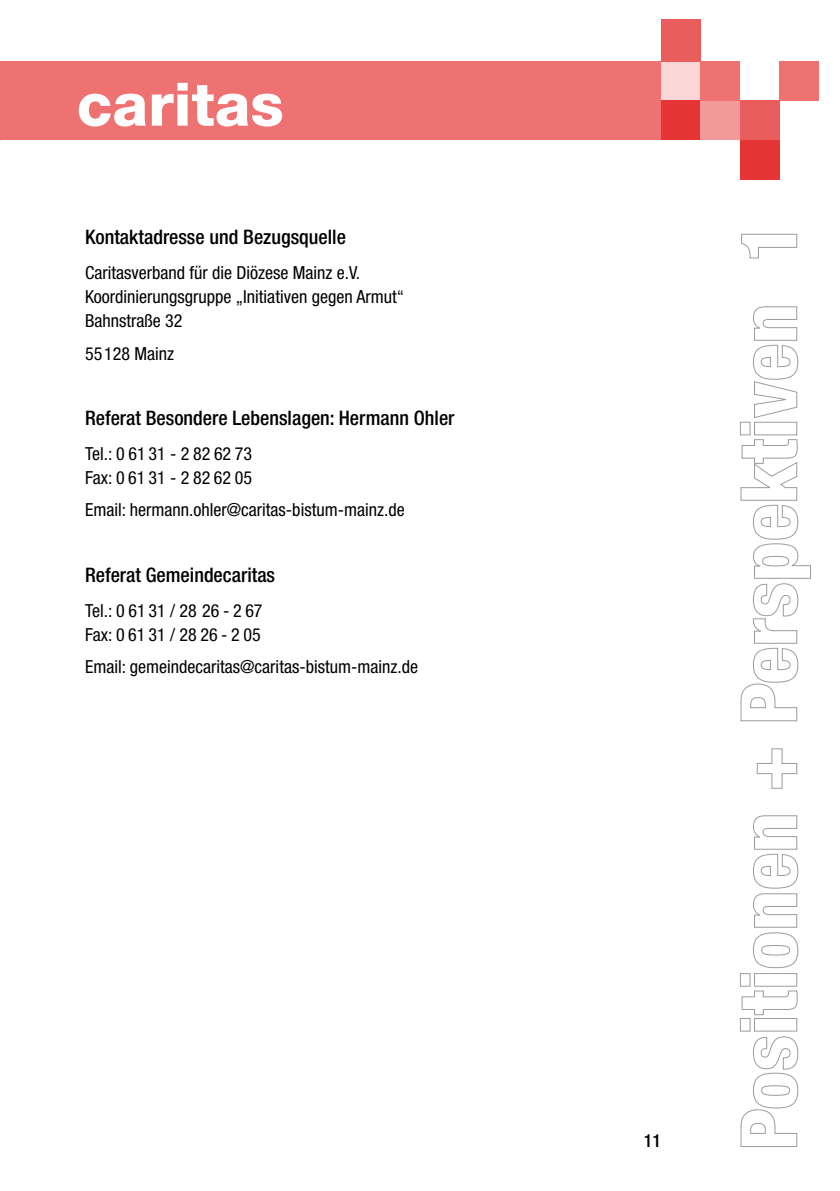
<style>
.page{position:relative;width:840px;height:1191px;background:#fff}
.page>*{position:absolute;margin:0;border:0;box-sizing:border-box;transform-origin:0 0}
.t1{font:800 60px "Helvetica Neue";color:#fff}
.t2{font:500 condensed 20px "Helvetica Neue";color:#000}
.t3{font:condensed 18px/24px "Helvetica Neue";color:#000}
.t4{font:500 condensed 18px "Helvetica Neue";color:#000}
</style>
<div class="page">
<div style="left:0;top:62px;width:661px;height:78px;background:#ed7271"></div>
<div style="left:661px;top:61px;width:39px;height:40px;background:#fad7d6"></div>
<div style="left:661px;top:101px;width:39px;height:39px;background:#e53534"></div>
<div style="left:700px;top:101px;width:39px;height:39px;background:#f29a99"></div>
<div style="left:661px;top:19px;width:39px;height:42px;background:#ea5d5d"></div>
<div style="left:700px;top:61px;width:39px;height:40px;background:#ed7271"></div>
<div style="left:739px;top:101px;width:39px;height:39px;background:#ea5d5d"></div>
<div style="left:739px;top:140px;width:39px;height:39px;background:#e53534"></div>
<div style="left:778px;top:61px;width:40px;height:40px;background:#ed7271"></div>
<svg style="left:739px;top:815px;width:59px;height:332px"></svg>
<svg style="left:756px;top:748px;width:41px;height:41px"></svg>
<svg style="left:739px;top:306px;width:72px;height:416px"></svg>
<svg style="left:741px;top:233px;width:56px;height:26px"></svg>
<h1 class="t1" style="left:77px;top:69px;width:208px">caritas</h1>
<p class="t2" style="left:85px;top:225px;width:262px">Kontaktadresse und Bezugsquelle</p>
<p class="t3" style="left:85px;top:260px;width:320px">Caritasverband für die Diözese Mainz e.V.<br>Koordinierungsgruppe „Initiativen gegen Armut“<br>Bahnstraße 32</p>
<p class="t3" style="left:85px;top:341px;width:90px">55128 Mainz</p>
<p class="t2" style="left:85px;top:405px;width:371px">Referat Besondere Lebenslagen: Hermann Ohler</p>
<p class="t3" style="left:85px;top:441px;width:168px">Tel.: 0 61 31 - 2 82 62 73<br>Fax: 0 61 31 - 2 82 62 05</p>
<p class="t3" style="left:85px;top:498px;width:321px">Email: hermann.ohler@caritas-bistum-mainz.de</p>
<p class="t2" style="left:85px;top:562px;width:191px">Referat Gemeindecaritas</p>
<p class="t3" style="left:85px;top:598px;width:179px">Tel.: 0 61 31 / 28 26 - 2 67<br>Fax: 0 61 31 / 28 26 - 2 05</p>
<p class="t3" style="left:85px;top:655px;width:334px">Email: gemeindecaritas@caritas-bistum-mainz.de</p>
<p class="t4" style="left:643px;top:1129px;width:19px">11</p>
</div>
